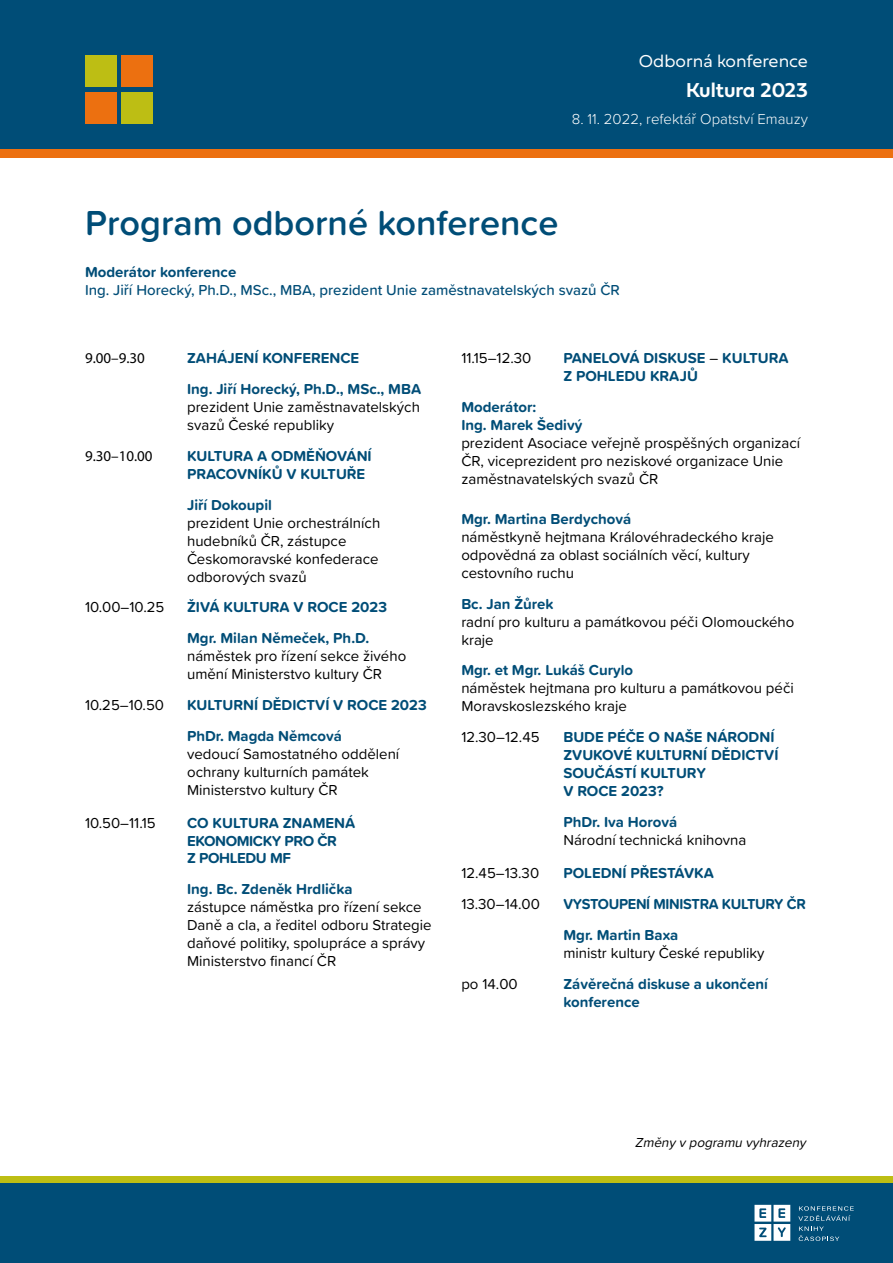
<style>
.page{position:relative;width:893px;height:1263px;background:#fff}
.page>*{position:absolute;margin:0;border:0;box-sizing:border-box;transform-origin:0 0}
.t1{font:600 36px "Proxima Soft";color:#004d77}
.t2{font:600 21px "Fieldwork Geo";color:#fff}
.t3{font:300 18px "Fieldwork Hum";color:#fff}
.t4{font:15px/18px "Proxima Soft";color:#000}
.t5{font:700 15px/18px "Proxima Soft";color:#004d77}
.t6{font:500 15px "Proxima Soft";color:#004d77}
.t7{font:700 15px/17.7px "Proxima Soft";letter-spacing:-.025em;color:#004d77}
.t8{font:700 15px/30.8px "Proxima Soft";letter-spacing:-.02em;color:#004d77}
.t9{font:300 15px "Proxima Soft";color:#fff}
.t10{font:15px "Myriad Pro";color:#000}
.t11{font:italic 13.5px "Proxima Soft";color:#000}
.s1{font-weight:400;color:#000}
</style>
<div class="page">
<div style="left:0;top:0;width:893px;height:153px;background:#004d77"></div>
<div style="left:85px;top:92px;width:32px;height:31px;background:#ec7010"></div>
<div style="left:121px;top:92px;width:32px;height:31px;background:#bdbe14"></div>
<div style="left:85px;top:55px;width:32px;height:32px;background:#bdbe14"></div>
<div style="left:121px;top:55px;width:32px;height:32px;background:#ec7010"></div>
<div style="left:0;top:149px;width:893px;height:8px;background:#ec7010"></div>
<div style="left:0;top:1176px;width:893px;height:9px;background:#bdbe14"></div>
<div style="left:0;top:1184px;width:893px;height:79px;background:#004d77"></div>
<svg style="left:798px;top:1206px;width:56px;height:35px"></svg>
<svg style="left:754px;top:1205px;width:36px;height:36px"></svg>
<p class="t3" style="left:639px;top:47px;width:171px">Odborná konference</p>
<h2 class="t2" style="left:686px;top:74px;width:123px">Kultura 2023</h2>
<p class="t9" style="left:572px;top:108px;width:238px">8. 11. 2022, refektář Opatství Emauzy</p>
<h1 class="t1" style="left:85px;top:196px;width:475px">Program odborné konference</h1>
<p class="t5" style="left:85px;top:262px;width:153px">Moderátor konference</p>
<p class="t6" style="left:85px;top:279px;width:536px">Ing. Jiří Horecký, Ph.D., MSc., MBA, prezident Unie zaměstnavatelských svazů ČR</p>
<p class="t10" style="left:85px;top:349px;width:61px">9.00–9.30</p>
<p class="t5" style="left:187px;top:342px;width:236px;line-height:30.8px">ZAHÁJENÍ KONFERENCE<br>Ing. Jiří Horecký, Ph.D., MSc., MBA</p>
<p class="t4" style="left:187px;top:397px;width:234px">prezident Unie zaměstnavatelských svazů České republiky</p>
<p class="t10" style="left:85px;top:447px;width:69px">9.30–10.00</p>
<p class="t5" style="left:187px;top:446px;width:186px">KULTURA A ODMĚŇOVÁNÍ<br>PRACOVNÍKŮ V KULTUŘE</p>
<p class="t5" style="left:187px;top:495px;width:86px">Jiří Dokoupil</p>
<p class="t4" style="left:187px;top:513px;width:195px">prezident Unie orchestrálních hudebníků ČR, zástupce<br>Českomoravské konfederace odborových svazů</p>
<p class="t4" style="left:85px;top:598px;width:81px">10.00–10.25</p>
<p class="t5" style="left:187px;top:591px;width:201px;line-height:30.8px">ŽIVÁ KULTURA V ROCE 2023<br>Mgr. Milan Němeček, Ph.D.</p>
<p class="t4" style="left:187px;top:646px;width:221px">náměstek pro řízení sekce živého umění Ministerstvo kultury ČR</p>
<p class="t4" style="left:85px;top:695px;width:81px">10.25–10.50</p>
<p class="t5" style="left:187px;top:689px;width:241px;line-height:30.8px">KULTURNÍ DĚDICTVÍ V ROCE 2023<br>PhDr. Magda Němcová</p>
<p class="t4" style="left:187px;top:744px;width:214px">vedoucí Samostatného oddělení ochrany kulturních památek<br>Ministerstvo kultury ČR</p>
<p class="t4" style="left:85px;top:813px;width:72px">10.50–11.15</p>
<p class="t7" style="left:187px;top:814px;width:170px">CO KULTURA ZNAMENÁ<br>EKONOMICKY PRO ČR<br>Z POHLEDU MF</p>
<p class="t5" style="left:187px;top:880px;width:167px">Ing. Bc. Zdeněk Hrdlička</p>
<p class="t4" style="left:187px;top:897px;width:246px">zástupce náměstka pro řízení sekce Daně a cla, a ředitel odboru Strategie daňové politiky, spolupráce a správy Ministerstvo financí ČR</p>
<p class="t4" style="left:461px;top:349px;width:72px">11.15–12.30</p>
<p class="t5" style="left:563px;top:349px;width:227px">PANELOVÁ DISKUSE <span class="s1">–</span> KULTURA<br>Z POHLEDU KRAJŮ</p>
<p class="t5" style="left:461px;top:398px;width:123px">Moderátor:<br>Ing. Marek Šedivý</p>
<p class="t4" style="left:461px;top:433px;width:340px">prezident Asociace veřejně prospěšných organizací<br>ČR, viceprezident pro neziskové organizace Unie zaměstnavatelských svazů ČR</p>
<p class="t5" style="left:461px;top:509px;width:171px">Mgr. Martina Berdychová</p>
<p class="t4" style="left:461px;top:527px;width:314px">náměstkyně hejtmana Královéhradeckého kraje odpovědná za oblast sociálních věcí, kultury cestovního ruchu</p>
<p class="t5" style="left:461px;top:594px;width:94px">Bc. Jan Žůrek</p>
<p class="t4" style="left:461px;top:612px;width:335px">radní pro kulturu a památkovou péči Olomouckého kraje</p>
<p class="t5" style="left:461px;top:661px;width:173px">Mgr. et Mgr. Lukáš Curylo</p>
<p class="t4" style="left:461px;top:679px;width:334px">náměstek hejtmana pro kulturu a památkovou péči<br>Moravskoslezského kraje</p>
<p class="t4" style="left:461px;top:727px;width:80px">12.30–12.45</p>
<p class="t5" style="left:563px;top:728px;width:217px">BUDE PÉČE O NAŠE NÁRODNÍ<br>ZVUKOVÉ KULTURNÍ DĚDICTVÍ<br>SOUČÁSTÍ KULTURY<br>V ROCE 2023?</p>
<p class="t5" style="left:563px;top:812px;width:115px">PhDr. Iva Horová</p>
<p class="t4" style="left:563px;top:830px;width:185px">Národní technická knihovna</p>
<p class="t4" style="left:461px;top:864px;width:79px">12.45–13.30</p>
<p class="t5" style="left:563px;top:864px;width:152px">POLEDNÍ PŘESTÁVKA</p>
<p class="t4" style="left:461px;top:894px;width:80px">13.30–14.00</p>
<p class="t8" style="left:563px;top:888px;width:244px">VYSTOUPENÍ MINISTRA KULTURY ČR<br>Mgr. Martin Baxa</p>
<p class="t4" style="left:563px;top:943px;width:203px">ministr kultury České republiky</p>
<p class="t4" style="left:461px;top:974px;width:58px">po 14.00</p>
<p class="t5" style="left:563px;top:974px;width:206px">Závěrečná diskuse a ukončení konference</p>
<p class="t11" style="left:635px;top:1132px;width:176px">Změnyvpogramu vyhrazeny</p>
</div>
